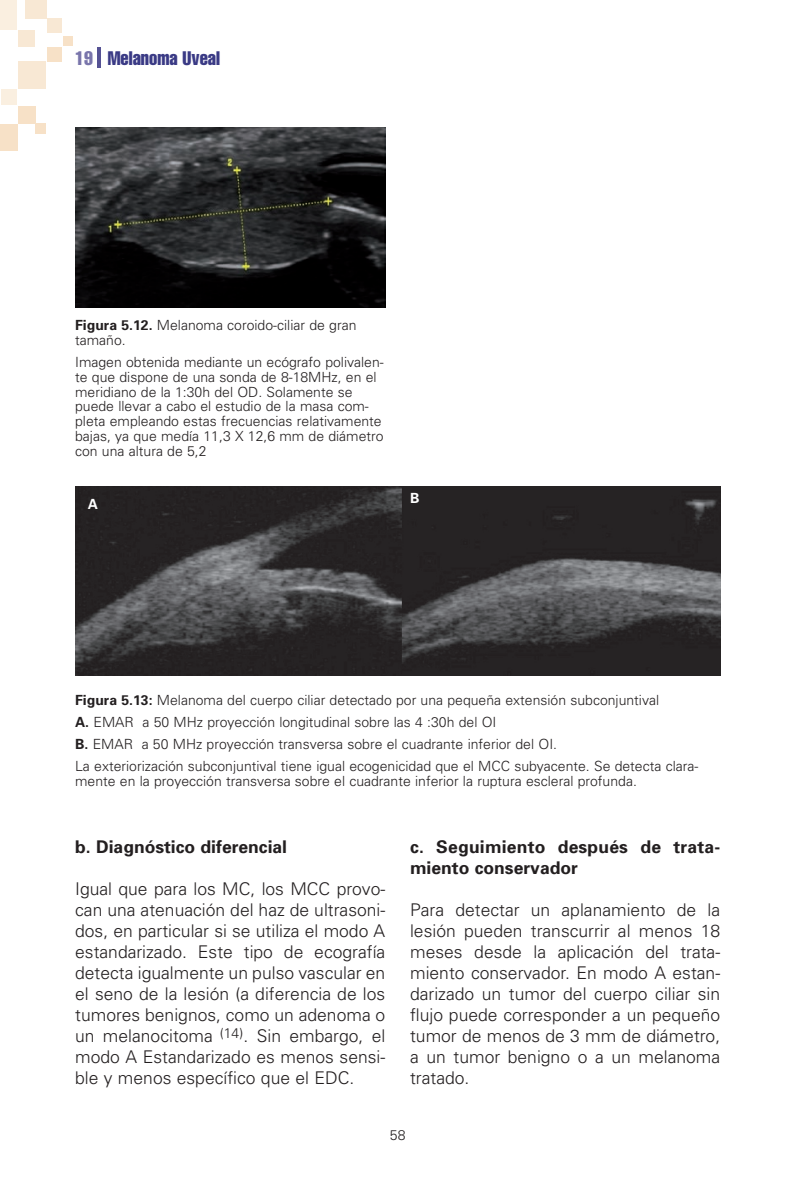
<style>
.page{position:relative;width:793px;height:1193px;background:#fff}
.page>*{position:absolute;margin:0;border:0;box-sizing:border-box;transform-origin:0 0}
.t1{font:extra-condensed 19.25px "Helvetica";color:#3a3a85}
.t2{font:300 17.5px/21px "Univers";color:#231f20;text-align:justify}
.t3{font:700 17.5px/21px "Univers";color:#231f20}
.t4{font:300 14px/14.9px "Univers";color:#231f20}
.t5{font:700 14px "Univers";color:#fff}
.s1{color:#7975ab}
.s2{font-weight:700}
</style>
<div class="page">
<div style="left:0;top:124px;width:18px;height:26px;background:#f7e1c7"></div>
<div style="left:35px;top:123px;width:11px;height:10px;background:#f7e1c7"></div>
<div style="left:18px;top:106px;width:17px;height:18px;background:#f7e1c7"></div>
<div style="left:47px;top:47px;width:15px;height:15px;background:#f7e1c7"></div>
<div style="left:63px;top:36px;width:10px;height:10px;background:#f7e1c7"></div>
<div style="left:19px;top:62px;width:27px;height:27px;background:#f8e8d4"></div>
<div style="left:19px;top:31px;width:16px;height:16px;background:#f8e8d4"></div>
<div style="left:25px;top:0;width:21px;height:19px;background:#f8e8d4"></div>
<div style="left:47px;top:18px;width:15px;height:15px;background:#f8e8d4"></div>
<div style="left:1px;top:90px;width:16px;height:15px;background:#faefe0"></div>
<div style="left:0;top:0;width:17px;height:30px;background:#faefe0"></div>
<hr style="left:98px;top:48px;width:3px;height:20px;background:#555294">
<img style="left:75px;top:128px;width:310px;height:179px">
<img style="left:75px;top:486px;width:645px;height:189px">
<h1 class="t1" style="left:75px;top:52px;width:146px"><span class="s1">19</span> Melanoma Uveal</h1>
<p class="t4" style="left:75px;top:319px;width:283px"><span class="s2">Figura 5.12.</span> Melanoma coroido-ciliar de gran tamaño.</p>
<p class="t4" style="left:75px;top:355px;width:310px">Imagen obtenida mediante un ecógrafo polivalen&shy;te que dispone de una sonda de 8-18MHz, en el meridiano de la 1:30h del OD. Solamente se puede llevar a cabo el estudio de la masa com&shy;pleta empleando estas frecuencias relativamente bajas, ya que medía 11,3 X 12,6 mm de diámetro con una altura de 5,2</p>
<p class="t5" style="left:88px;top:499px;width:12px">A</p>
<p class="t5" style="left:410px;top:493px;width:11px">B</p>
<p class="t4" style="left:75px;top:690px;width:625px;line-height:21.9px"><span class="s2">Figura 5.13:</span> Melanoma del cuerpo ciliar detectado por una pequeña extensión subconjuntival<br><span class="s2">A.</span> EMAR a 50 MHz proyección longitudinal sobre las 4 :30h del OI<br><span class="s2">B.</span> EMAR a 50 MHz proyección transversa sobre el cuadrante inferior del OI.<br>La exteriorización subconjuntival tiene igual ecogenicidad que el MCC subyacente. Se detecta clara-</p>
<p class="t4" style="left:75px;top:774px;width:563px">mente en la proyección transversa sobre el cuadrante inferior la ruptura escleral profunda.</p>
<p class="t3" style="left:75px;top:837px;width:213px">b. Diagnóstico diferencial</p>
<p class="t2" style="left:75px;top:879px;width:312px">Igual que para los MC, los MCC provo&shy;can una atenuación del haz de ultrasoni&shy;dos, en particular si se utiliza el modo A estandarizado. Este tipo de ecografía detecta igualmente un pulso vascular en el seno de la lesión (a diferencia de los tumores benignos, como un adenoma o un melanocitoma <sup>(14)</sup>. Sin embargo, el modo A Estandarizado es menos sensi&shy;ble y menos específico que el EDC.</p>
<p class="t3" style="left:410px;top:837px;width:312px">c. Seguimiento después de trata&shy;miento conservador</p>
<p class="t2" style="left:410px;top:900px;width:312px">Para detectar un aplanamiento de la lesión pueden transcurrir al menos 18 meses desde la aplicación del trata&shy;miento conservador. En modo A estan&shy;darizado un tumor del cuerpo ciliar sin flujo puede corresponder a un pequeño tumor de menos de 3 mm de diámetro, a un tumor benigno o a un melanoma tratado.</p>
<p class="t4" style="left:390px;top:1128px;width:17px">58</p>
</div>
